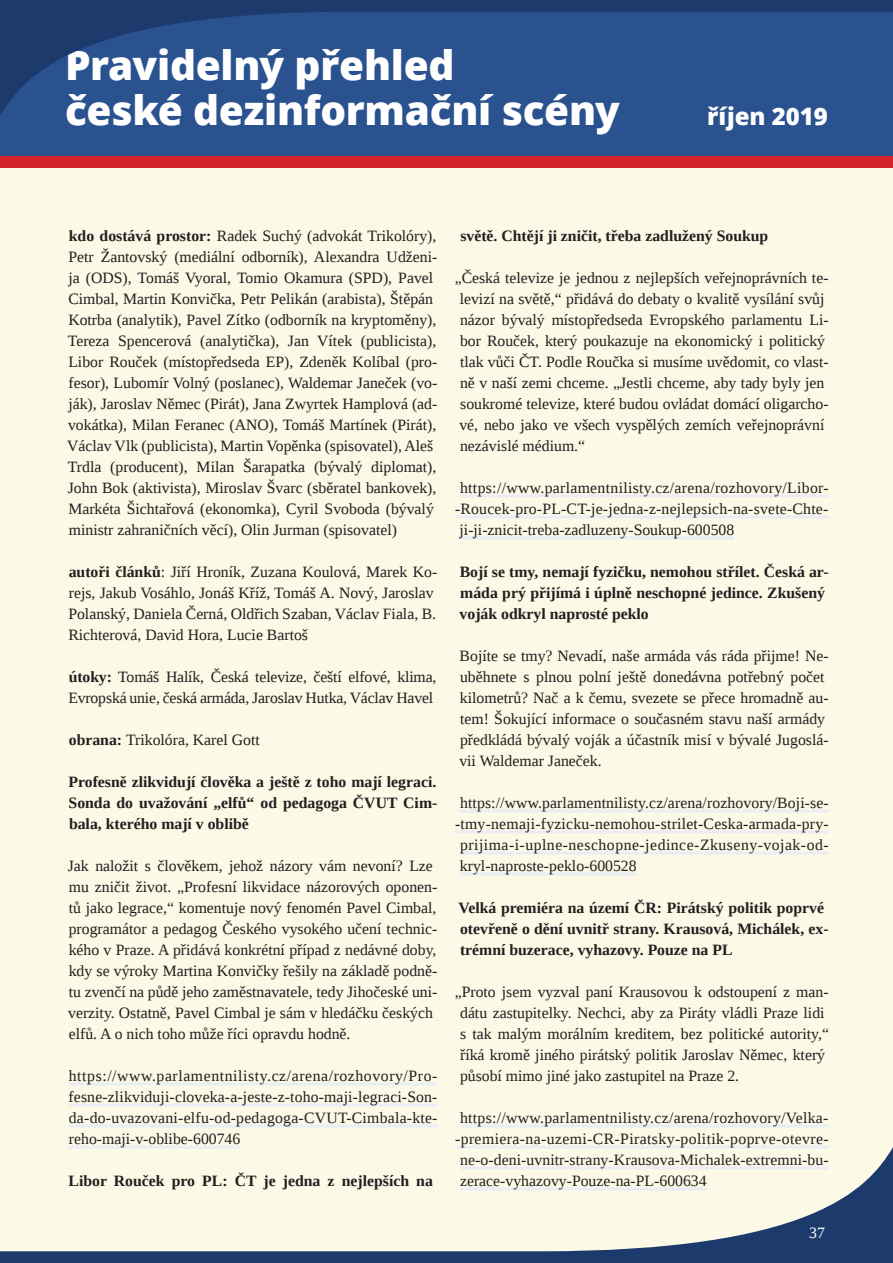
<style>
.page{position:relative;width:893px;height:1263px;background:#fcfae7}
.page>*{position:absolute;margin:0;border:0;box-sizing:border-box;transform-origin:0 0}
.t1{font:800 40.5px/45px "Open Sans";letter-spacing:-.01em;color:#fff}
.t2{font:800 24px "Open Sans";color:#fff}
.t3{font:15.75px/21px "Liberation Serif";color:#231f20}
.t4{font:700 15.75px/21px "Liberation Serif";color:#231f20}
.t5{font:15.75px "Liberation Serif";letter-spacing:.02em;color:#231f20}
.t6{font:15.75px "Liberation Serif";letter-spacing:.025em;color:#231f20}
.t7{font:15.75px "Liberation Serif";letter-spacing:.03em;color:#231f20}
.t8{font:15.75px "Liberation Serif";color:#fff}
.s1{font-weight:700}
</style>
<div class="page">
<div style="left:0;top:0;width:893px;height:156px;background:#2a528f"></div>
<div style="left:0;top:156px;width:893px;height:12px;background:#d2232a"></div>
<svg style="left:0;top:0;width:893px;height:115px"></svg>
<svg style="left:0;top:1147px;width:893px;height:116px"></svg>
<hr style="left:69px;top:1082px;width:368px;height:3px;background:#eaeef4">
<hr style="left:69px;top:1103px;width:368px;height:3px;background:#eaeef4">
<hr style="left:69px;top:1124px;width:368px;height:3px;background:#eaeef4">
<hr style="left:69px;top:1145px;width:171px;height:3px;background:#eaeef4">
<hr style="left:460px;top:494px;width:369px;height:3px;background:#eaeef4">
<hr style="left:455px;top:515px;width:374px;height:3px;background:#eaeef4">
<hr style="left:460px;top:536px;width:274px;height:3px;background:#eaeef4">
<hr style="left:460px;top:809px;width:369px;height:3px;background:#eaeef4">
<hr style="left:455px;top:830px;width:374px;height:3px;background:#eaeef4">
<hr style="left:460px;top:851px;width:369px;height:3px;background:#eaeef4">
<hr style="left:460px;top:872px;width:177px;height:3px;background:#eaeef4">
<hr style="left:460px;top:1124px;width:369px;height:3px;background:#eaeef4">
<hr style="left:455px;top:1145px;width:374px;height:3px;background:#eaeef4">
<hr style="left:460px;top:1166px;width:369px;height:3px;background:#eaeef4">
<hr style="left:460px;top:1187px;width:247px;height:3px;background:#eaeef4">
<h1 class="t1" style="left:65px;top:41px;width:556px">Pravidelný přehled<br>české dezinformační scény</h1>
<h2 class="t2" style="left:707px;top:98px;width:122px">říjen 2019</h2>
<p class="t3" style="left:67px;top:225px;width:372px"><span class="s1">kdo dostává prostor:</span> Radek Suchý (advokát Trikolóry), Petr Žantovský (mediální odborník), Alexandra Udženi&shy;ja (ODS), Tomáš Vyoral, Tomio Okamura (SPD), Pavel Cimbal, Martin Konvička, Petr Pelikán (arabista), Štěpán Kotrba (analytik), Pavel Zítko (odborník na kryptoměny), Tereza Spencerová (analytička), Jan Vítek (publicista), Libor Rouček (místopředseda EP), Zdeněk Kolíbal (pro&shy;fesor), Lubomír Volný (poslanec), Waldemar Janeček (vo&shy;ják), Jaroslav Němec (Pirát), Jana Zwyrtek Hamplová (ad&shy;vokátka), Milan Feranec (ANO), Tomáš Martínek (Pirát), Václav Vlk (publicista), Martin Vopěnka (spisovatel), Aleš Trdla (producent), Milan Šarapatka (bývalý diplomat), John Bok (aktivista), Miroslav Švarc (sběratel bankovek), Markéta Šichtařová (ekonomka), Cyril Svoboda (bývalý ministr zahraničních věcí), Olin Jurman (spisovatel)</p>
<p class="t3" style="left:68px;top:561px;width:370px"><span class="s1">autoři článků</span>: Jiří Hroník, Zuzana Koulová, Marek Ko&shy;rejs, Jakub Vosáhlo, Jonáš Kříž, Tomáš A. Nový, Jaroslav Polanský, Daniela Černá, Oldřich Szaban, Václav Fiala, B.<br>Richterová, David Hora, Lucie Bartoš</p>
<p class="t3" style="left:68px;top:666px;width:370px"><span class="s1">útoky:</span> Tomáš Halík, Česká televize, čeští elfové, klima,<br>Evropská unie, česká armáda, Jaroslav Hutka, Václav Havel</p>
<p class="t3" style="left:69px;top:729px;width:193px"><span class="s1">obrana:</span> Trikolóra, Karel Gott</p>
<p class="t4" style="left:69px;top:771px;width:370px;text-align:justify">Profesně zlikvidují člověka a ještě z toho mají legraci.<br>Sonda do uvažování „elfů“ od pedagoga ČVUT Cim&shy;bala, kterého mají v oblibě</p>
<p class="t3" style="left:68px;top:855px;width:371px">Jak naložit s člověkem, jehož názory vám nevoní? Lze mu zničit život. „Profesní likvidace názorových oponen&shy;tů jako legrace,“ komentuje nový fenomén Pavel Cimbal, programátor a pedagog Českého vysokého učení technic&shy;kého v Praze. A přidává konkrétní případ z nedávné doby, kdy se výroky Martina Konvičky řešily na základě podně&shy;tu zvenčí na půdě jeho zaměstnavatele, tedy Jihočeské uni&shy;verzity. Ostatně, Pavel Cimbal je sám v hledáčku českých elfů. A o nich toho může říci opravdu hodně.</p>
<p class="t3" style="left:69px;top:1065px;width:370px;text-align:justify">https://www.parlamentnilisty.cz/arena/rozhovory/Pro&shy;fesne-zlikviduji-cloveka-a-jeste-z-toho-maji-legraci-Son&shy;da-do-uvazovani-elfu-od-pedagoga-CVUT-Cimbala-kte&shy;reho-maji-v-oblibe-600746</p>
<p class="t4" style="left:69px;top:1170px;width:366px">Libor Rouček pro PL: ČT je jedna z nejlepších na</p>
<p class="t4" style="left:460px;top:225px;width:309px">světě. Chtějí ji zničit, třeba zadlužený Soukup</p>
<p class="t3" style="left:455px;top:267px;width:375px">„Česká televize je jednou z nejlepších veřejnoprávních te&shy;levizí na světě,“ přidává do debaty o kvalitě vysílání svůj názor bývalý místopředseda Evropského parlamentu Li&shy;bor Rouček, který poukazuje na ekonomický i politický tlak vůči ČT. Podle Roučka si musíme uvědomit, co vlast&shy;ně v naší zemi chceme. „Jestli chceme, aby tady byly jen soukromé televize, které budou ovládat domácí oligarcho&shy;vé, nebo jako ve všech vyspělých zemích veřejnoprávní nezávislé médium.“</p>
<p class="t3" style="left:455px;top:477px;width:375px;text-align:justify;text-indent:5px">https://www.parlamentnilisty.cz/arena/rozhovory/Libor--Roucek-pro-PL-CT-je-jedna-z-nejlepsich-na-svete-Chte&shy;ji-ji-znicit-treba-zadluzeny-Soukup-600508</p>
<p class="t4" style="left:460px;top:561px;width:370px">Bojí se tmy, nemají fyzičku, nemohou střílet. Česká ar&shy;máda prý přijímá i úplně neschopné jedince. Zkušený voják odkryl naprosté peklo</p>
<p class="t3" style="left:459px;top:645px;width:371px">Bojíte se tmy? Nevadí, naše armáda vás ráda přijme! Ne&shy;uběhnete s plnou polní ještě donedávna potřebný počet kilometrů? Nač a k čemu, svezete se přece hromadně au&shy;tem! Šokující informace o současném stavu naší armády předkládá bývalý voják a účastník misí v bývalé Jugoslá&shy;vii Waldemar Janeček.</p>
<p class="t3" style="left:460px;top:792px;width:370px">https://www.parlamentnilisty.cz/arena/rozhovory/Boji-se-</p>
<p class="t3" style="left:455px;top:813px;width:375px">-tmy-nemaji-fyzicku-nemohou-strilet-Ceska-armada-pry-</p>
<p class="t7" style="left:460px;top:834px;width:370px">prijima-i-uplne-neschopne-jedince-Zkuseny-vojak-od-</p>
<p class="t3" style="left:460px;top:855px;width:178px">kryl-naproste-peklo-600528</p>
<p class="t4" style="left:458px;top:897px;width:372px">Velká premiéra na území ČR: Pirátský politik poprvé otevřeně o dění uvnitř strany. Krausová, Michálek, ex&shy;trémní buzerace, vyhazovy. Pouze na PL</p>
<p class="t3" style="left:460px;top:981px;width:370px;text-indent:-5px">„Proto jsem vyzval paní Krausovou k odstoupení z man&shy;dátu zastupitelky. Nechci, aby za Piráty vládli Praze lidi s tak malým morálním kreditem, bez politické autority,“ říká kromě jiného pirátský politik Jaroslav Němec, který působí mimo jiné jako zastupitel na Praze 2.</p>
<p class="t5" style="left:460px;top:1107px;width:370px">https://www.parlamentnilisty.cz/arena/rozhovory/Velka-</p>
<p class="t6" style="left:455px;top:1128px;width:375px">-premiera-na-uzemi-CR-Piratsky-politik-poprve-otevre-</p>
<p class="t3" style="left:460px;top:1149px;width:370px">ne-o-deni-uvnitr-strany-Krausova-Michalek-extremni-bu-</p>
<p class="t3" style="left:460px;top:1170px;width:248px">zerace-vyhazovy-Pouze-na-PL-600634</p>
<p class="t8" style="left:809px;top:1222px;width:17px">37</p>
</div>
